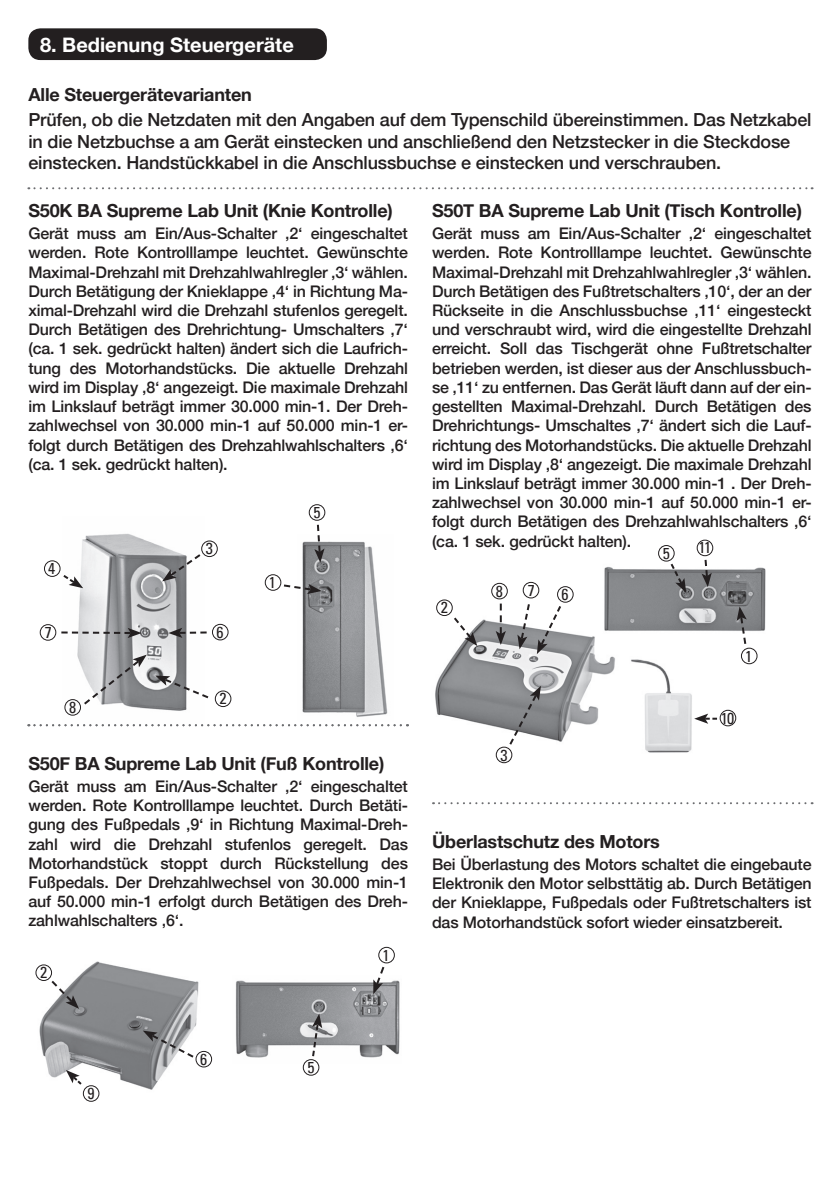
<style>
.page{position:relative;width:840px;height:1191px;background:#fff}
.page>*{position:absolute;margin:0;border:0;box-sizing:border-box;transform-origin:0 0}
.t1{font:700 20px "Helvetica Neue";color:#fff}
.t2{font:500 18px/21.6px "Helvetica Neue";letter-spacing:-.01em;color:#231f20}
.t3{font:700 18px "Helvetica Neue";letter-spacing:-.01em;color:#231f20}
.t4{font:500 16px/19.2px "Helvetica Neue";letter-spacing:-.01em;color:#231f20;text-align:justify}
.t5{font:condensed 16px "Univers LT";color:#231f20}
</style>
<div class="page">
<div style="left:28px;top:28px;width:299px;height:32px;background:#231f20;border-radius:12px"></div>
<img style="left:66px;top:533px;width:138px;height:183px">
<img style="left:302px;top:541px;width:86px;height:176px">
<svg style="left:314px;top:524px;width:10px;height:39px"></svg>
<svg style="left:281px;top:583px;width:40px;height:11px"></svg>
<svg style="left:162px;top:552px;width:40px;height:29px"></svg>
<svg style="left:63px;top:573px;width:20px;height:15px"></svg>
<svg style="left:155px;top:675px;width:54px;height:25px"></svg>
<svg style="left:168px;top:628px;width:38px;height:10px"></svg>
<svg style="left:61px;top:628px;width:81px;height:10px"></svg>
<svg style="left:82px;top:654px;width:65px;height:52px"></svg>
<img style="left:36px;top:961px;width:167px;height:134px">
<img style="left:235px;top:980px;width:165px;height:83px">
<svg style="left:49px;top:978px;width:30px;height:31px"></svg>
<svg style="left:66px;top:1070px;width:18px;height:16px"></svg>
<svg style="left:143px;top:1030px;width:53px;height:29px"></svg>
<svg style="left:310px;top:1013px;width:12px;height:45px"></svg>
<svg style="left:373px;top:966px;width:13px;height:28px"></svg>
<img style="left:435px;top:613px;width:180px;height:137px">
<img style="left:599px;top:560px;width:167px;height:75px">
<img style="left:631px;top:659px;width:61px;height:94px">
<svg style="left:451px;top:615px;width:26px;height:31px"></svg>
<svg style="left:507px;top:686px;width:33px;height:61px"></svg>
<svg style="left:495px;top:603px;width:10px;height:42px"></svg>
<svg style="left:517px;top:604px;width:45px;height:50px"></svg>
<svg style="left:694px;top:713px;width:22px;height:11px"></svg>
<svg style="left:668px;top:561px;width:17px;height:32px"></svg>
<svg style="left:701px;top:559px;width:10px;height:28px"></svg>
<svg style="left:736px;top:606px;width:11px;height:38px"></svg>
<svg style="left:28px;top:187px;width:784px;height:2px"></svg>
<svg style="left:433px;top:802px;width:379px;height:2px"></svg>
<svg style="left:28px;top:724px;width:380px;height:2px"></svg>
<div style="left:44px;top:560px;width:17px;height:17px;border:1px solid #231f20;border-radius:50%"></div>
<div style="left:40px;top:624px;width:16px;height:16px;border:1px solid #231f20;border-radius:50%"></div>
<div style="left:264px;top:574px;width:17px;height:17px;border:1px solid #231f20;border-radius:50%"></div>
<div style="left:215px;top:690px;width:16px;height:17px;border:1px solid #231f20;border-radius:50%"></div>
<div style="left:201px;top:540px;width:17px;height:17px;border:1px solid #231f20;border-radius:50%"></div>
<div style="left:308px;top:504px;width:17px;height:17px;border:1px solid #231f20;border-radius:50%"></div>
<div style="left:212px;top:624px;width:16px;height:16px;border:1px solid #231f20;border-radius:50%"></div>
<div style="left:64px;top:699px;width:17px;height:16px;border:1px solid #231f20;border-radius:50%"></div>
<div style="left:522px;top:582px;width:17px;height:16px;border:1px solid #231f20;border-radius:50%"></div>
<div style="left:740px;top:647px;width:17px;height:17px;border:1px solid #231f20;border-radius:50%"></div>
<div style="left:436px;top:599px;width:16px;height:17px;border:1px solid #231f20;border-radius:50%"></div>
<div style="left:495px;top:746px;width:17px;height:17px;border:1px solid #231f20;border-radius:50%"></div>
<div style="left:657px;top:545px;width:17px;height:16px;border:1px solid #231f20;border-radius:50%"></div>
<div style="left:556px;top:586px;width:17px;height:16px;border:1px solid #231f20;border-radius:50%"></div>
<div style="left:491px;top:583px;width:16px;height:16px;border:1px solid #231f20;border-radius:50%"></div>
<div style="left:696px;top:539px;width:16px;height:17px;border:1px solid #231f20;border-radius:50%"></div>
<div style="left:719px;top:710px;width:16px;height:16px;border:1px solid #231f20;border-radius:50%"></div>
<div style="left:378px;top:946px;width:16px;height:17px;border:1px solid #231f20;border-radius:50%"></div>
<div style="left:35px;top:964px;width:17px;height:17px;border:1px solid #231f20;border-radius:50%"></div>
<div style="left:302px;top:1059px;width:17px;height:16px;border:1px solid #231f20;border-radius:50%"></div>
<div style="left:195px;top:1051px;width:17px;height:16px;border:1px solid #231f20;border-radius:50%"></div>
<div style="left:83px;top:1085px;width:16px;height:16px;border:1px solid #231f20;border-radius:50%"></div>
<p class="t1" style="left:40px;top:29px;width:255px">8. Bedienung Steuergeräte</p>
<p class="t3" style="left:28px;top:81px;width:225px">Alle Steuergerätevarianten</p>
<p class="t2" style="left:28px;top:107px;width:784px">Prüfen, ob die Netzdaten mit den Angaben auf dem Typenschild übereinstimmen. Das Netzkabel in die Netzbuchse am Gerät einstecken und anschließend den Netzstecker in die Steckdose einstecken. Handstückkabel in die Anschlussbuchse einstecken und verschrauben.</p>
<p class="t3" style="left:28px;top:197px;width:366px">S50K BA Supreme Lab Unit (Knie Kontrolle)</p>
<p class="t4" style="left:28px;top:223px;width:381px">Gerät muss am Ein/Aus-Schalter ‚2‘ eingeschaltet werden. Rote Kontrolllampe leuchtet. Gewünschte Maximal-Drehzahl mit Drehzahlwahlregler ‚3‘ wählen.<br>Durch Betätigung der Knieklappe ‚4‘ in Richtung Ma&shy;ximal-Drehzahl wird die Drehzahl stufenlos geregelt.<br>Durch Betätigen des Drehrichtung- Umschalters ‚7‘ (ca. 1 sek. gedrückt halten) ändert sich die Laufrich&shy;tung des Motorhandstücks. Die aktuelle Drehzahl wird im Display ‚8‘ angezeigt. Die maximale Drehzahl im Linkslauf beträgt immer 30.000 min-1. Der Dreh&shy;zahlwechsel von 30.000 min-1 auf 50.000 min-1 er&shy;folgt durch Betätigen des Drehzahlwahlschalters ‚6‘ (ca. 1 sek. gedrückt halten).</p>
<p class="t3" style="left:432px;top:197px;width:371px">S50T BA Supreme Lab Unit (Tisch Kontrolle)</p>
<p class="t4" style="left:432px;top:223px;width:381px">Gerät muss am Ein/Aus-Schalter ‚2‘ eingeschaltet werden. Rote Kontrolllampe leuchtet. Gewünschte Maximal-Drehzahl mit Drehzahlwahlregler ‚3‘ wählen.<br>Durch Betätigen des Fußtretschalters ‚10‘, der an der Rückseite in die Anschlussbuchse ‚11‘ eingesteckt und verschraubt wird, wird die eingestellte Drehzahl erreicht. Soll das Tischgerät ohne Fußtretschalter betrieben werden, ist dieser aus der Anschlussbuch&shy;se ‚11‘ zu entfernen. Das Gerät läuft dann auf der ein&shy;gestellten Maximal-Drehzahl. Durch Betätigen des Drehrichtungs- Umschaltes ‚7‘ ändert sich die Lauf&shy;richtung des Motorhandstücks. Die aktuelle Drehzahl wird im Display ‚8‘ angezeigt. Die maximale Drehzahl im Linkslauf beträgt immer 30.000 min-1 . Der Dreh&shy;zahlwechsel von 30.000 min-1 auf 50.000 min-1 er&shy;folgt durch Betätigen des Drehzahlwahlschalters ‚6‘ (ca. 1 sek. gedrückt halten).</p>
<p class="t5" style="left:313px;top:502px;width:9px">5</p>
<p class="t5" style="left:698px;top:537px;width:14px">11</p>
<p class="t5" style="left:206px;top:538px;width:9px">3</p>
<p class="t5" style="left:662px;top:543px;width:9px">5</p>
<p class="t5" style="left:48px;top:558px;width:9px">4</p>
<p class="t5" style="left:45px;top:622px;width:9px">7</p>
<p class="t5" style="left:69px;top:697px;width:9px">8</p>
<p class="t5" style="left:216px;top:622px;width:9px">6</p>
<p class="t5" style="left:219px;top:688px;width:9px">2</p>
<p class="t5" style="left:269px;top:572px;width:9px">1</p>
<p class="t3" style="left:28px;top:749px;width:357px">S50F BA Supreme Lab Unit (Fuß Kontrolle)</p>
<p class="t4" style="left:28px;top:775px;width:381px">Gerät muss am Ein/Aus-Schalter ‚2‘ eingeschaltet werden. Rote Kontrolllampe leuchtet. Durch Betäti&shy;gung des Fußpedals ‚9‘ in Richtung Maximal-Dreh&shy;zahl wird die Drehzahl stufenlos geregelt. Das Motorhandstück stoppt durch Rückstellung des Fußpedals. Der Drehzahlwechsel von 30.000 min-1 auf 50.000 min-1 erfolgt durch Betätigen des Dreh&shy;zahlwahlschalters ‚6‘.</p>
<p class="t5" style="left:40px;top:962px;width:9px">2</p>
<p class="t5" style="left:382px;top:945px;width:9px">1</p>
<p class="t5" style="left:440px;top:597px;width:9px">2</p>
<p class="t5" style="left:527px;top:580px;width:9px">7</p>
<p class="t5" style="left:495px;top:581px;width:9px">8</p>
<p class="t5" style="left:561px;top:584px;width:9px">6</p>
<p class="t5" style="left:500px;top:744px;width:9px">3</p>
<p class="t5" style="left:744px;top:646px;width:9px">1</p>
<p class="t5" style="left:720px;top:708px;width:15px">10</p>
<p class="t3" style="left:432px;top:827px;width:229px">Überlastschutz des Motors</p>
<p class="t4" style="left:432px;top:853px;width:381px">Bei Überlastung des Motors schaltet die eingebaute Elektronik den Motor selbsttätig ab. Durch Betätigen der Knieklappe, Fußpedals oder Fußtretschalters ist das Motorhandstück sofort wieder einsatzbereit.</p>
<p class="t5" style="left:87px;top:1083px;width:9px">9</p>
<p class="t5" style="left:200px;top:1049px;width:9px">6</p>
<p class="t5" style="left:307px;top:1057px;width:9px">5</p>
</div>
